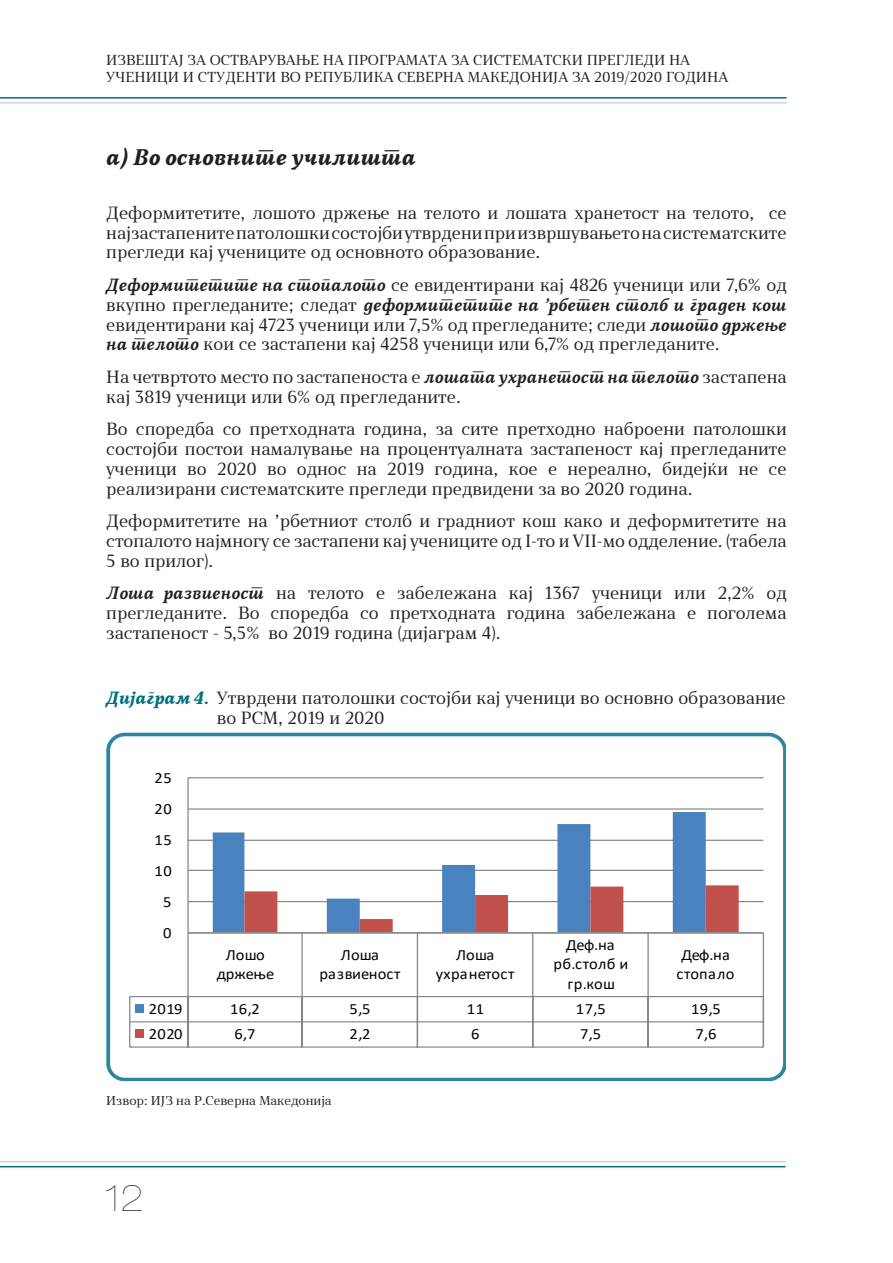
<style>
.page{position:relative;width:893px;height:1263px;background:#fff}
.page>*{position:absolute;margin:0;border:0;box-sizing:border-box;transform-origin:0 0}
.t1{font:200 expanded 36px "Helvetica Neue LT Pro";color:#231f20}
.t2{font:900 21px "Stobi Serif It";color:#231f20}
.t3{font:16.5px/19.8px "Skola Serif";color:#231f20;text-align:justify}
.t4{font:700 16.5px "Stobi Serif It";color:#231f20}
.t5{font:15.6px/19.2px "Calibri";letter-spacing:.01em;color:#040503;text-align:center;scale:1.05 1}
.t6{font:13.5px/16.2px "Skola Serif";color:#231f20}
.t7{font:12px "Skola Serif";color:#231f20}
.s1{font-family:"Stobi Serif It";font-weight:700}
.s2{font-family:"Skola Serif";font-weight:400}
.s3{font-family:"Stobi Serif It";font-weight:900;color:#01707e}
</style>
<div class="page">
<hr style="left:0;top:97px;width:787px;height:2px;background:#01707e">
<hr style="left:0;top:1166px;width:786px;height:1px;background:#01707e">
<hr style="left:0;top:102px;width:787px;height:2px;background:#d1d2d4">
<hr style="left:0;top:1161px;width:786px;height:1px;background:#d1d2d4">
<svg style="left:106px;top:733px;width:680px;height:347px"></svg>
<p class="t6" style="left:106px;top:52px;width:623px">ИЗВЕШТАЈ ЗА ОСТВАРУВАЊЕ НА ПРОГРАМАТА ЗА СИСТЕМАТСКИ ПРЕГЛЕДИ НА<br>УЧЕНИЦИ И СТУДЕНТИ ВО РЕПУБЛИКА СЕВЕРНА МАКЕДОНИЈА ЗА 2019/2020 ГОДИНА</p>
<p class="t2" style="left:106px;top:142px;width:311px">а) Во основните училишта</p>
<p class="t3" style="left:106px;top:203px;width:682px">Деформитетите, лошото држење на телото и лошата хранетост на телото, се најзастапените патолошки состојби утврдени при извршувањето на систематските прегледи кај учениците од основното образование.</p>
<p class="t3" style="left:106px;top:275px;width:682px"><span class="s1">Деформитетите на стопалото</span> се евидентирани кај 4826 ученици или 7,6% од</p>
<p class="t4" style="left:106px;top:293px;width:682px"><span class="s2">вкупно прегледаните; следат</span> деформитетите на ’рбетен столб и граден кош</p>
<p class="t3" style="left:106px;top:314px;width:682px">евидентирани кај 4723 ученици или 7,5% од прегледаните; следи <span class="s1">лошото држење на телото</span> кои се застапени кај 4258 ученици или 6,7% од прегледаните.</p>
<p class="t3" style="left:106px;top:367px;width:682px">На четвртото место по застапеноста е <span class="s1">лошата ухранетост на телото</span> застапена кај 3819 ученици или 6% од прегледаните.</p>
<p class="t3" style="left:106px;top:419px;width:682px">Во споредба со претходната година, за сите претходно наброени патолошки состојби постои намалување на процентуалната застапеност кај прегледаните ученици во 2020 во однос на 2019 година, кое е нереално, бидејќи не се реализирани систематските прегледи предвидени за во 2020 година.</p>
<p class="t3" style="left:106px;top:511px;width:682px">Деформитетите на ’рбетниот столб и градниот кош како и деформитетите на стопалото најмногу се застапени кај учениците од I-то и VII-мо одделение. (табела 5 во прилог).</p>
<p class="t3" style="left:106px;top:583px;width:682px"><span class="s1">Лоша развиеност</span> на телото е забележана кај 1367 ученици или 2,2% од прегледаните. Во споредба со претходната година забележана е поголема застапеност - 5,5% во 2019 година (дијаграм 4).</p>
<p class="t3" style="left:217px;top:688px;width:570px;text-indent:-111px"><span class="s3">Дијаграм 4.</span> Утврдени патолошки состојби кај ученици во основно образование во РСМ, 2019 и 2020</p>
<p class="t5" style="left:155px;top:767px;width:18px">25</p>
<p class="t5" style="left:155px;top:798px;width:18px">20</p>
<p class="t5" style="left:155px;top:829px;width:18px">15</p>
<p class="t5" style="left:155px;top:860px;width:18px">10</p>
<p class="t5" style="left:163px;top:891px;width:9px">5</p>
<p class="t5" style="left:163px;top:922px;width:9px">0</p>
<p class="t5" style="left:217px;top:945px;width:56px">Лошо држење</p>
<p class="t5" style="left:319px;top:945px;width:79px">Лоша развиеност</p>
<p class="t5" style="left:436px;top:945px;width:76px">Лоша ухранетост</p>
<p class="t5" style="left:554px;top:935px;width:73px">Деф.на рб.столб и гр.кош</p>
<p class="t5" style="left:676px;top:945px;width:57px">Деф.на стопало</p>
<p class="t5" style="left:149px;top:998px;width:34px">2019</p>
<p class="t5" style="left:230px;top:999px;width:30px">16,2</p>
<p class="t5" style="left:350px;top:999px;width:22px">5,5</p>
<p class="t5" style="left:467px;top:999px;width:18px">11</p>
<p class="t5" style="left:576px;top:999px;width:30px">17,5</p>
<p class="t5" style="left:691px;top:999px;width:30px">19,5</p>
<p class="t5" style="left:149px;top:1023px;width:34px">2020</p>
<p class="t5" style="left:234px;top:1024px;width:22px">6,7</p>
<p class="t5" style="left:350px;top:1024px;width:22px">2,2</p>
<p class="t5" style="left:471px;top:1024px;width:9px">6</p>
<p class="t5" style="left:580px;top:1024px;width:22px">7,5</p>
<p class="t5" style="left:695px;top:1024px;width:22px">7,6</p>
<p class="t7" style="left:106px;top:1093px;width:227px">Извор: ИЈЗ на Р.Северна Македонија</p>
<h1 class="t1" style="left:105px;top:1177px;width:40px">12</h1>
</div>
